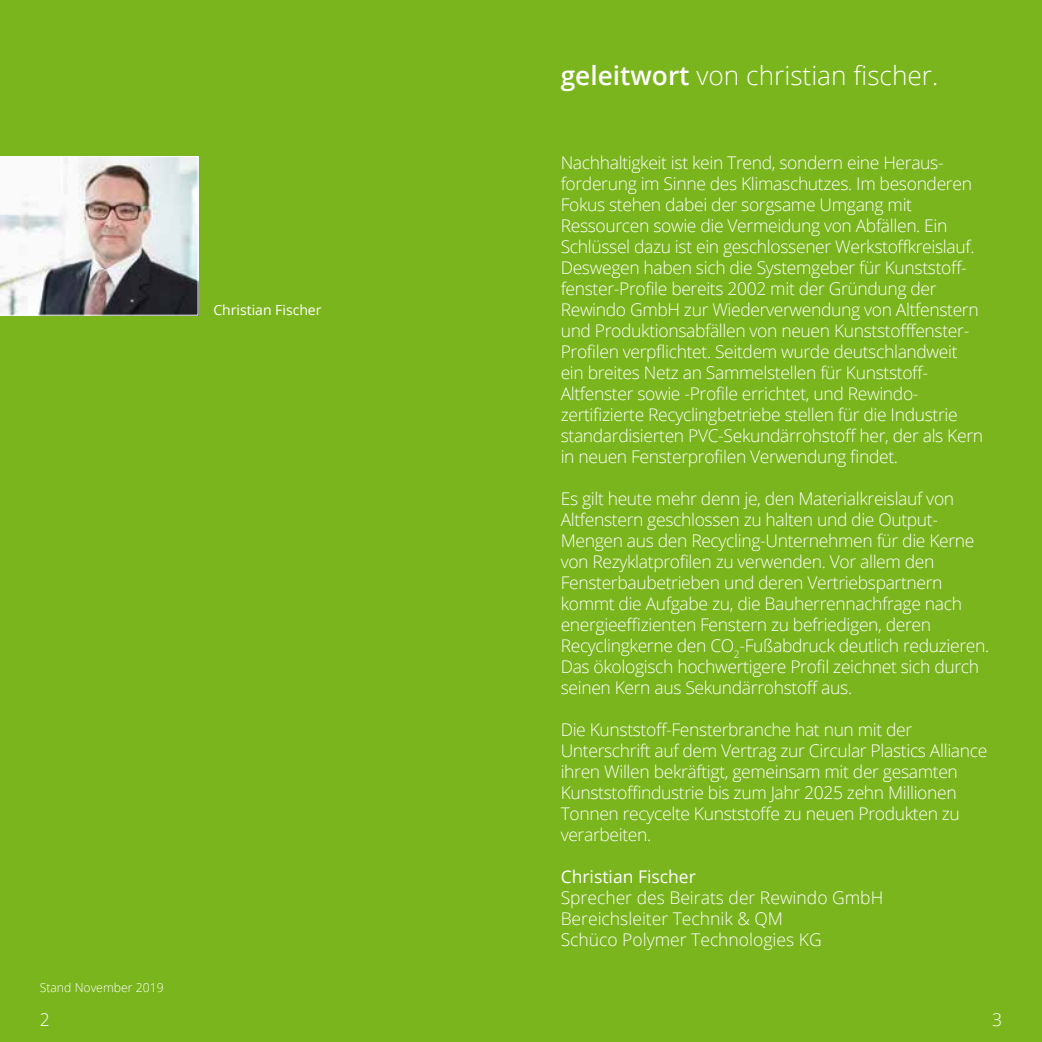
<style>
.page{position:relative;width:1042px;height:1042px;background:#fff}
.page>*{position:absolute;margin:0;border:0;box-sizing:border-box;transform-origin:0 0}
.t1{font:300 26.25px "Open Sans";color:#fff}
.t2{font:300 17.5px/21px "Open Sans";letter-spacing:-.02em;color:#fff}
.t3{font:300 17.5px/21px "Open Sans";color:#fff}
.t4{font:17.5px "Open Sans";color:#fff}
.t5{font:14px "Open Sans";color:#fff}
.t6{font:300 12.25px "Open Sans";color:#fff}
.s1{font-weight:600}
</style>
<div class="page">
<div style="left:0;top:0;width:1042px;height:45px;background:#7ab51d"></div>
<div style="left:0;top:997px;width:1042px;height:45px;background:#7ab51d"></div>
<div style="left:0;top:35px;width:1042px;height:973px;background:#7ab51d"></div>
<img style="left:0;top:156px;width:198px;height:160px">
<p class="t5" style="left:213px;top:300px;width:110px">Christian Fischer</p>
<p class="t6" style="left:40px;top:979px;width:126px">Stand November 2019</p>
<h1 class="t1" style="left:561px;top:57px;width:379px"><span class="s1">geleitwort</span> von christian fischer.</h1>
<p class="t2" style="left:561px;top:151px;width:424px">Nachhaltigkeit ist kein Trend, sondern eine Heraus&shy;forderung im Sinne des Klimaschutzes. Im besonderen Fokus stehen dabei der sorgsame Umgang mit Ressourcen sowie die Vermeidung von Abfällen. Ein Schlüssel dazu ist ein geschlossener Werkstoffkreislauf.<br>Deswegen haben sich die Systemgeber für Kunststoff&shy;fenster-Profile bereits 2002 mit der Gründung der Rewindo GmbH zur Wiederverwendung von Altfenstern und Produktionsabfällen von neuen Kunststofffenster-Profilen verpflichtet. Seitdem wurde deutschlandweit ein breites Netz an Sammelstellen für Kunststoff-Altfenster sowie -Profile errichtet, und Rewindo&shy;zertifizierte Recyclingbetriebe stellen für die Industrie standardisierten PVC-Sekundärrohstoff her, der als Kern in neuen Fensterprofilen Verwendung findet.</p>
<p class="t2" style="left:561px;top:487px;width:430px">Es gilt heute mehr denn je, den Materialkreislauf von Altfenstern geschlossen zu halten und die Output-Mengen aus den Recycling-Unternehmen für die Kerne von Rezyklatprofilen zu verwenden. Vor allem den Fensterbaubetrieben und deren Vertriebspartnern kommt die Aufgabe zu, die Bauherrennachfrage nach energieeffizienten Fenstern zu befriedigen, deren Recyclingkerne den CO<sub>2</sub>-Fußabdruck deutlich reduzieren.<br>Das ökologisch hochwertigere Profil zeichnet sich durch seinen Kern aus Sekundärrohstoff aus.</p>
<p class="t2" style="left:561px;top:718px;width:428px">Die Kunststoff-Fensterbranche hat nun mit der Unterschrift auf dem Vertrag zur Circular Plastics Alliance ihren Willen bekräftigt, gemeinsam mit der gesamten Kunststoffindustrie bis zum Jahr 2025 zehn Millionen Tonnen recycelte Kunststoffe zu neuen Produkten zu verarbeiten.</p>
<p class="t4" style="left:561px;top:864px;width:137px">Christian Fischer</p>
<p class="t3" style="left:561px;top:886px;width:324px">Sprecher des Beirats der Rewindo GmbH<br>Bereichsleiter Technik &amp; QM<br>Schüco Polymer Technologies KG</p>
<p class="t2" style="left:40px;top:1008px;width:11px">2</p>
<p class="t2" style="left:992px;top:1008px;width:11px">3</p>
</div>
